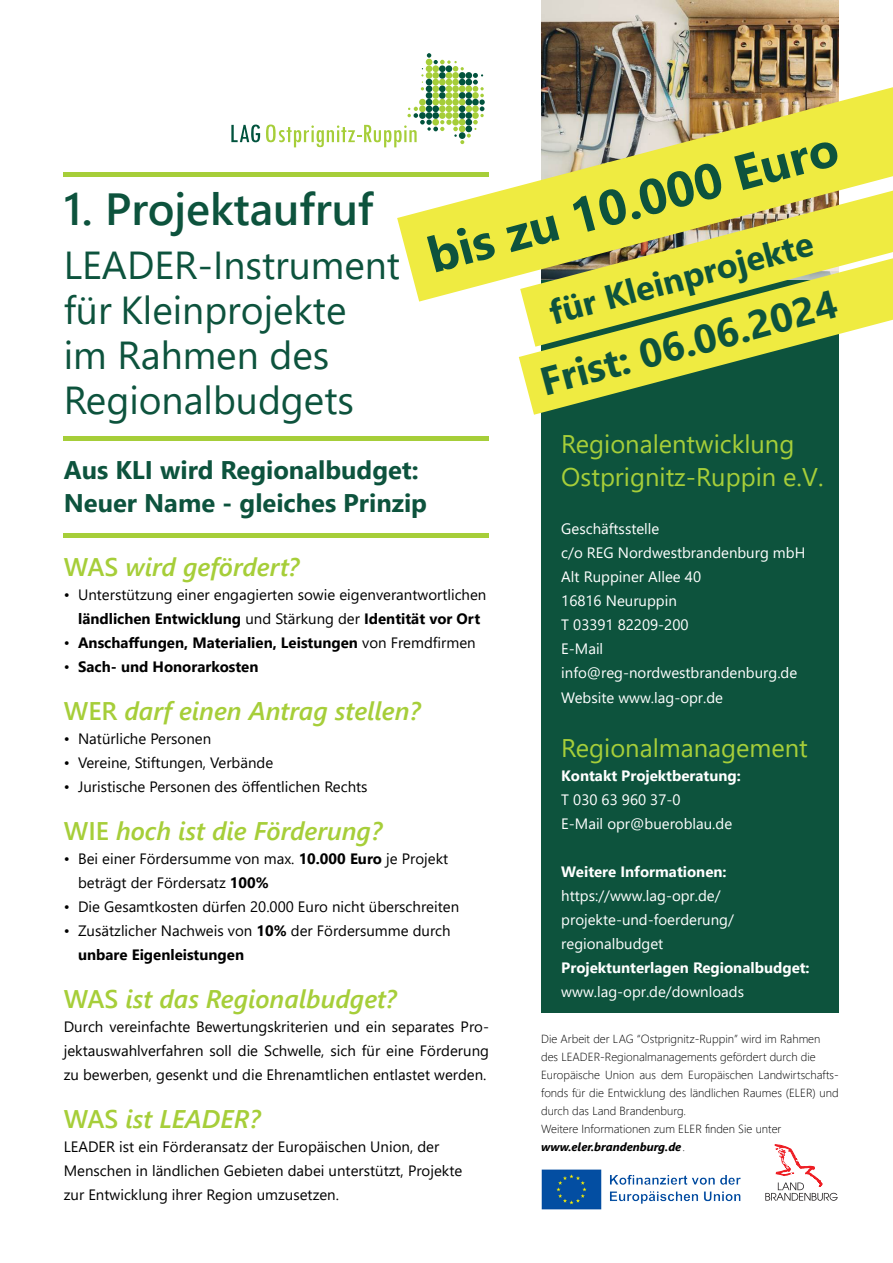
<style>
.page{position:relative;width:893px;height:1263px;background:#fff}
.page>*{position:absolute;margin:0;border:0;box-sizing:border-box;transform-origin:0 0}
.t1{font:700 49.5px "Segoe UI";color:#0d533d}
.t2{font:600 45px "Segoe UI";color:#0d533d}
.t3{font:700 39.6px "Segoe UI";color:#0d533d}
.t4{font:39px/45px "Segoe UI";color:#0d533d}
.t5{font:700 34.2px "Segoe UI";color:#0d533d}
.t6{font:italic 600 25.5px "Segoe UI";color:#a6ce39}
.t7{font:25.5px "Segoe UI";color:#a6ce39}
.t8{font:700 25.5px/33px "Segoe UI";color:#0d533d}
.t9{font:15px/24px "Segoe UI";color:#000;text-align:justify}
.t10{font:15px "Segoe UI";color:#fff}
.t11{font:700 15px "Segoe UI";color:#000}
.t12{font:700 15px/24px "Segoe UI";color:#fff}
.t13{font:300 11.7px/18px "Segoe UI";color:#000;text-align:justify}
.t14{font:italic 700 11.7px "Segoe UI";color:#000}
.s1{font-style:normal}
.s2{font-weight:400}
.s3{font-weight:700}
.s4{font-weight:300;font-style:normal}
</style>
<div class="page">
<svg style="left:765px;top:1144px;width:73px;height:57px"></svg>
<img style="left:541px;top:1169px;width:200px;height:41px">
<div style="left:541px;top:218px;width:298px;height:795px;background:#0d533d"></div>
<hr style="left:64px;top:436px;width:425px;height:4px;background:#a6ce39">
<div style="left:64px;top:172px;width:425px;height:5px;background:#a6ce39"></div>
<img style="left:541px;top:0;width:298px;height:87px">
<svg style="left:397px;top:87px;width:496px;height:215px;fill:#efeb41"></svg>
<svg style="left:520px;top:191px;width:373px;height:67px;background:#e3dd49"></svg>
<svg style="left:519px;top:258px;width:374px;height:157px;fill:#efeb41"></svg>
<hr style="left:64px;top:533px;width:425px;height:4px;background:#a6ce39">
<svg style="left:231px;top:125px;width:29px;height:17px"></svg>
<svg style="left:266px;top:53px;width:219px;height:94px"></svg>
<p class="t2" style="left:64px;top:167px;width:311px">1. Projektaufruf</p>
<p class="t4" style="left:64px;top:239px;width:338px">LEADER-Instrument für Kleinprojekte</p>
<p class="t4" style="left:64px;top:329px;width:267px">im Rahmen des</p>
<p class="t4" style="left:64px;top:374px;width:292px">Regionalbudgets</p>
<p class="t1" style="left:417px;top:211px;width:424px;rotate:-15deg">bis zu 10.000 Euro</p>
<p class="t5" style="left:542px;top:282px;width:273px;rotate:-15deg">für Kleinprojekte</p>
<p class="t3" style="left:532px;top:346px;width:307px;rotate:-15deg">Frist: 06.06.2024</p>
<p class="t8" style="left:64px;top:451px;width:365px">Aus KLI wird Regionalbudget:<br>Neuer Name - gleiches Prinzip</p>
<p class="t6" style="left:64px;top:542px;width:237px"><span class="s1">WAS</span> wird gefördert?</p>
<p class="t9" style="left:64px;top:581px;width:424px">• Unterstützung einer engagierten sowie eigenverantwortlichen</p>
<p class="t11" style="left:78px;top:604px;width:404px">ländlichen Entwicklung <span class="s2">und Stärkung der</span> Identität vor Ort</p>
<p class="t11" style="left:64px;top:628px;width:413px"><span class="s2">•</span> Anschaffungen, Materialien, Leistungen <span class="s2">von Fremdfirmen</span></p>
<p class="t11" style="left:64px;top:652px;width:196px"><span class="s2">•</span> Sach- und Honorarkosten</p>
<p class="t6" style="left:64px;top:686px;width:358px"><span class="s1">WER</span> darf einen Antrag stellen?</p>
<p class="t9" style="left:64px;top:725px;width:149px">• Natürliche Personen</p>
<p class="t9" style="left:64px;top:749px;width:211px">• Vereine, Stiftungen, Verbände</p>
<p class="t9" style="left:64px;top:773px;width:305px">• Juristische Personen des öffentlichen Rechts</p>
<p class="t6" style="left:64px;top:806px;width:320px"><span class="s1">WIE</span> hoch ist die Förderung?</p>
<p class="t9" style="left:64px;top:845px;width:386px">• Bei einer Fördersumme von max. <span class="s3">10.000 Euro</span> je Projekt</p>
<p class="t9" style="left:78px;top:869px;width:192px">beträgt der Fördersatz <span class="s3">100%</span></p>
<p class="t9" style="left:64px;top:893px;width:397px">• Die Gesamtkosten dürfen 20.000 Euro nicht überschreiten</p>
<p class="t9" style="left:64px;top:917px;width:388px">• Zusätzlicher Nachweis von <span class="s3">10%</span> der Fördersumme durch</p>
<p class="t11" style="left:78px;top:940px;width:167px">unbare Eigenleistungen</p>
<p class="t6" style="left:64px;top:974px;width:334px"><span class="s1">WAS</span> ist das Regionalbudget?</p>
<p class="t9" style="left:64px;top:1013px;width:427px">Durch vereinfachte Bewertungskriterien und ein separates Pro&shy;jektauswahlverfahren soll die Schwelle, sich für eine Förderung zu bewerben, gesenkt und die Ehrenamtlichen entlastet werden.</p>
<p class="t6" style="left:64px;top:1094px;width:198px"><span class="s1">WAS</span> ist LEADER?</p>
<p class="t9" style="left:64px;top:1133px;width:400px;text-align:left">LEADER ist ein Förderansatz der Europäischen Union, der<br>Menschen in ländlichen Gebieten dabei unterstützt, Projekte zur Entwicklung ihrer Region umzusetzen.</p>
<p class="t7" style="left:561px;top:420px;width:235px">Regionalentwicklung</p>
<p class="t7" style="left:561px;top:453px;width:264px">Ostprignitz-Ruppin e.V.</p>
<p class="t10" style="left:561px;top:514px;width:100px">Geschäftsstelle</p>
<p class="t10" style="left:561px;top:538px;width:246px">c/o REG Nordwestbrandenburg mbH</p>
<p class="t10" style="left:561px;top:562px;width:141px">Alt Ruppiner Allee 40</p>
<p class="t10" style="left:561px;top:586px;width:117px">16816 Neuruppin</p>
<p class="t10" style="left:561px;top:610px;width:129px">T 03391 82209-200</p>
<p class="t10" style="left:561px;top:634px;width:43px">E-Mail</p>
<p class="t10" style="left:561px;top:658px;width:237px">info@reg-nordwestbrandenburg.de</p>
<p class="t10" style="left:561px;top:684px;width:163px">Website www.lag-opr.de</p>
<p class="t7" style="left:561px;top:724px;width:248px">Regionalmanagement</p>
<p class="t12" style="left:561px;top:763px;width:181px">Kontakt Projektberatung:</p>
<p class="t10" style="left:561px;top:786px;width:121px">T 030 63 960 37-0</p>
<p class="t10" style="left:561px;top:810px;width:172px">E-Mail opr@bueroblau.de</p>
<p class="t12" style="left:561px;top:859px;width:167px">Weitere Informationen:</p>
<p class="t10" style="left:561px;top:882px;width:161px">https://www.lag-opr.de/</p>
<p class="t10" style="left:561px;top:906px;width:174px">projekte-und-foerderung/</p>
<p class="t10" style="left:561px;top:930px;width:103px">regionalbudget</p>
<p class="t12" style="left:561px;top:955px;width:250px">Projektunterlagen Regionalbudget: <span class="s2">www.lag-opr.de/downloads</span></p>
<p class="t13" style="left:541px;top:1029px;width:281px">Die Arbeit der LAG “Ostprignitz-Ruppin” wird im Rahmen</p>
<p class="t13" style="left:541px;top:1047px;width:276px">des LEADER-Regionalmanagements gefördert durch die</p>
<p class="t13" style="left:541px;top:1065px;width:299px">Europäische Union aus dem Europäischen Landwirtschafts&shy;fonds für die Entwicklung des ländlichen Raumes (ELER) und durch das Land Brandenburg.</p>
<p class="t13" style="left:541px;top:1119px;width:242px">Weitere Informationen zum ELER finden Sie unter</p>
<p class="t14" style="left:541px;top:1136px;width:145px">www.eler.brandenburg.de<span class="s4">.</span></p>
</div>
